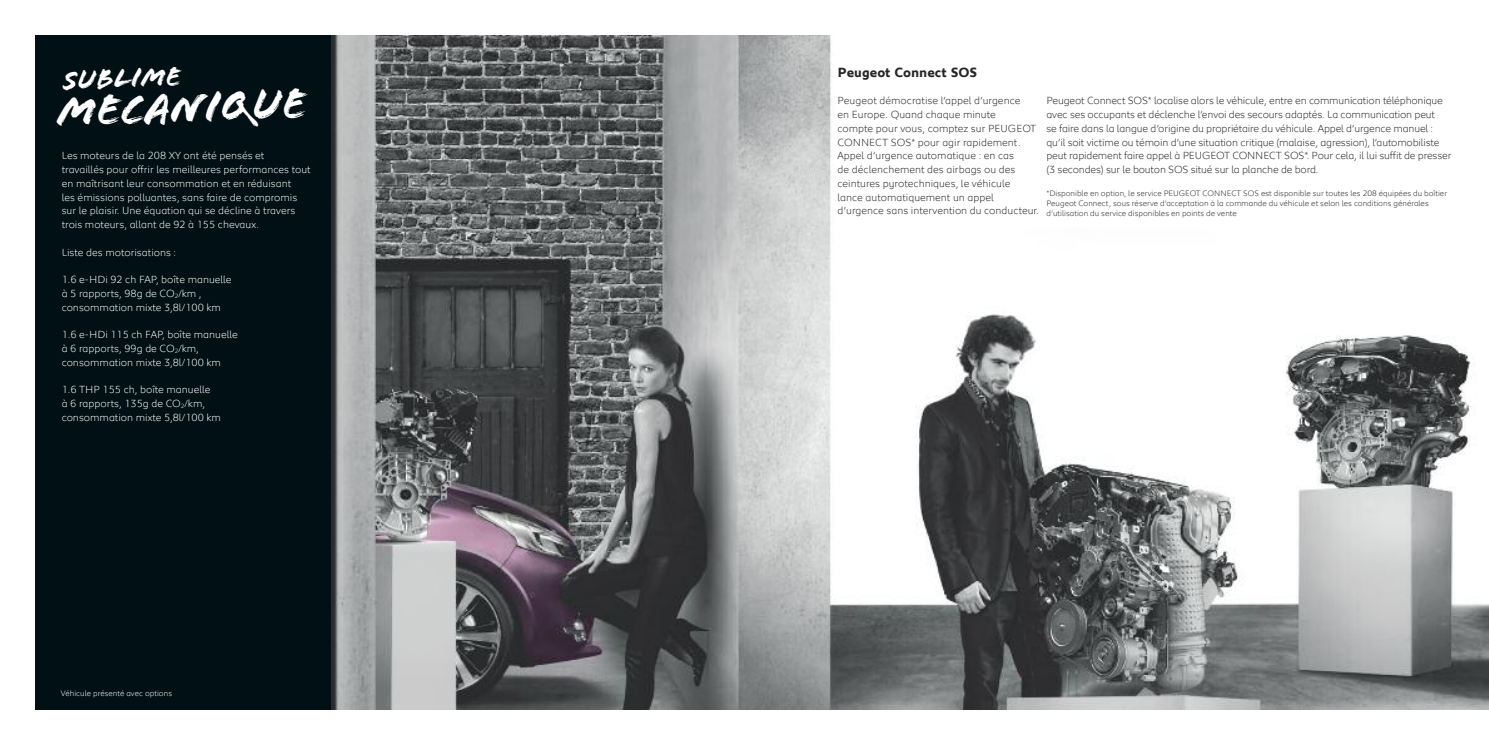
<style>
.page{position:relative;width:1489px;height:745px;background:#fff}
.page>*{position:absolute;margin:0;border:0;box-sizing:border-box;transform-origin:0 0}
.t1{font:44.75px "Flood Std";color:#fff}
.t2{font:28.25px "Flood Std";color:#fff}
.t3{font:700 13.75px "Peugeot";color:#272627}
.t4{font:300 10.62px/13.8px "Peugeot";letter-spacing:-.015em;color:#272627}
.t5{font:300 10.62px/13.8px "Peugeot";color:#fff}
.t6{font:300 8.12px/10px "Peugeot";color:#272627}
.t7{font:300 8.12px "Peugeot";color:#fff}
</style>
<div class="page">
<img style="left:331px;top:35px;width:1157px;height:674px">
<div style="left:35px;top:35px;width:296px;height:674px;background:#001014"></div>
<h2 class="t2" style="left:62px;top:62px;width:120px;rotate:-2deg">SUBLIME</h2>
<h1 class="t1" style="left:56px;top:83px;width:251px;rotate:-2deg">MECANIQUE</h1>
<p class="t5" style="left:62px;top:149px;width:250px">Les moteurs de la 208 XY ont été pensés et<br>travaillés pour offrir les meilleures performances tout en maîtrisant leur consommation et en réduisant<br>les émissions polluantes, sans faire de compromis sur le plaisir. Une équation qui se décline à travers trois moteurs, allant de 92 à 155 chevaux.</p>
<p class="t5" style="left:62px;top:245px;width:116px">Liste des motorisations :</p>
<p class="t5" style="left:62px;top:273px;width:171px">1.6 e-HDi 92 ch FAP, boîte manuelle à 5 rapports, 98g de CO<sub>2</sub>/km , consommation mixte 3,8l/100 km</p>
<p class="t5" style="left:62px;top:328px;width:178px">1.6 e-HDi 115 ch FAP, boîte manuelle à 6 rapports, 99g de CO<sub>2</sub>/km, consommation mixte 3,8l/100 km</p>
<p class="t5" style="left:62px;top:383px;width:161px">1.6 THP 155 ch, boîte manuelle<br>à 6 rapports, 135g de CO<sub>2</sub>/km, consommation mixte 5,8l/100 km</p>
<p class="t7" style="left:61px;top:689px;width:113px">Véhicule présenté avec options</p>
<p class="t3" style="left:837px;top:66px;width:141px">Peugeot Connect SOS</p>
<p class="t4" style="left:837px;top:94px;width:203px">Peugeot démocratise l’appel d’urgence<br>en Europe. Quand chaque minute<br>compte pour vous, comptez sur PEUGEOT CONNECT SOS* pour agir rapidement.<br>Appel d’urgence automatique : en cas<br>de déclenchement des airbags ou des ceintures pyrotechniques, le véhicule<br>lance automatiquement un appel d’urgence sans intervention du conducteur.</p>
<p class="t4" style="left:1046px;top:94px;width:406px">Peugeot Connect SOS* localise alors le véhicule, entre en communication téléphonique avec ses occupants et déclenche l’envoi des secours adaptés. La communication peut<br>se faire dans la langue d’origine du propriétaire du véhicule. Appel d’urgence manuel : qu’il soit victime ou témoin d’une situation critique (malaise, agression), l’automobiliste peut rapidement faire appel à PEUGEOT CONNECT SOS*. Pour cela, il lui suffit de presser (3 secondes) sur le bouton SOS situé sur la planche de bord.</p>
<p class="t6" style="left:1046px;top:188px;width:402px">*Disponible en option, le service PEUGEOT CONNECT SOS est disponible sur toutes les 208 équipées du boîtier<br>Peugeot Connect, sous réserve d’acceptation à la commande du véhicule et selon les conditions générales d’utilisation du service disponibles en points de vente</p>
</div>
